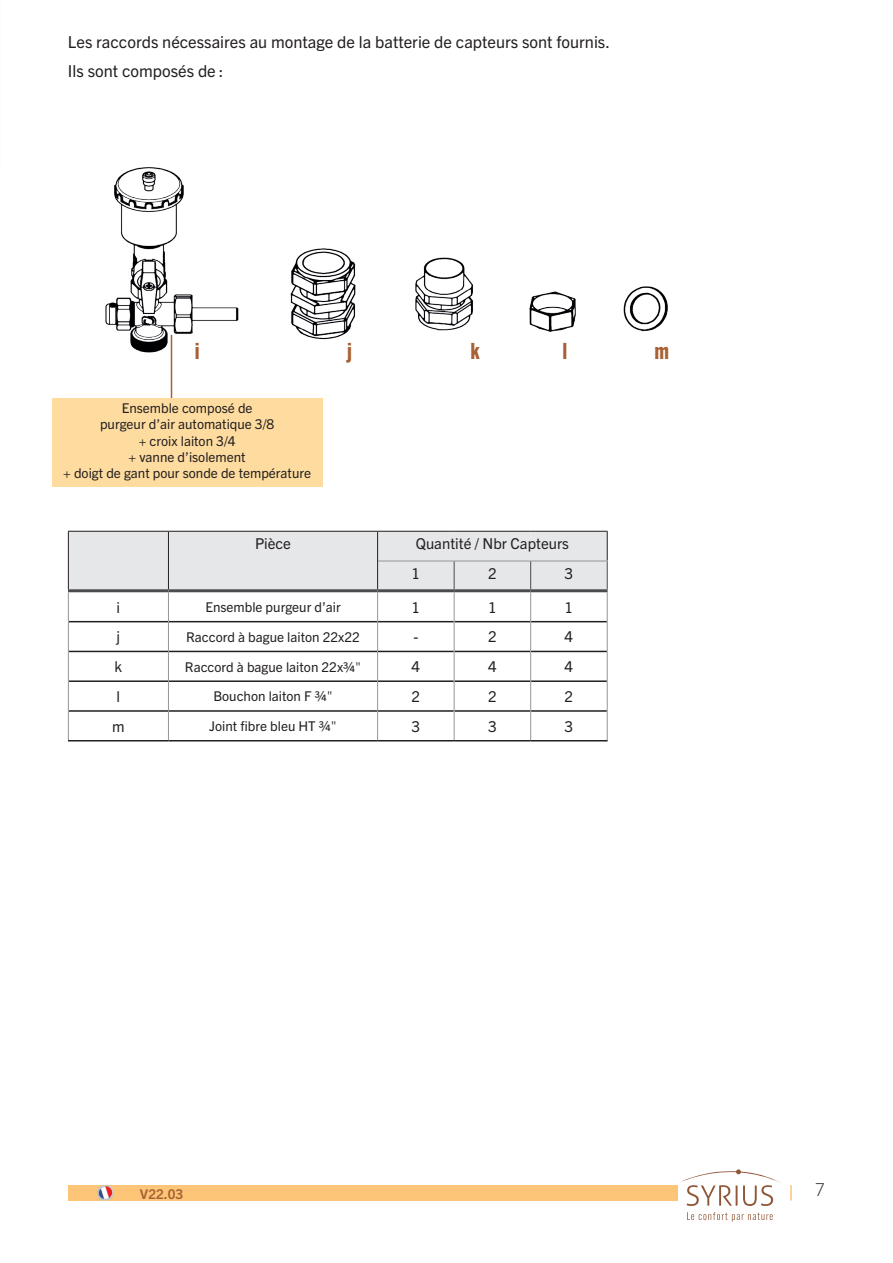
<style>
.page{position:relative;width:893px;height:1263px;background:#fff}
.page>*{position:absolute;margin:0;border:0;box-sizing:border-box;transform-origin:0 0}
.t1{font:700 22.5px "Alternate Gothic ATF";color:#a86034}
.t2{font:300 18px "Trade Gothic Next LT Pro";color:#46494c}
.t3{font:16.5px "Trade Gothic Next LT Pro";color:#231f20}
.t4{font:15px "Trade Gothic Next LT Pro";color:#231f20}
.t5{font:13.5px "Trade Gothic Next LT Pro";color:#231f20}
.t6{font:700 13.5px "Trade Gothic Next LT Pro";color:#a86034}
.s1{font-weight:300}
</style>
<div class="page">
<svg style="left:790px;top:1185px;width:2px;height:15px"></svg>
<div style="left:68px;top:1185px;width:610px;height:15px;background:#fdc577"></div>
<svg style="left:681px;top:1169px;width:100px;height:37px"></svg>
<svg style="left:687px;top:1212px;width:86px;height:10px"></svg>
<svg style="left:97px;top:1185px;width:17px;height:15px"></svg>
<hr style="left:171px;top:335px;width:1px;height:70px;background:#a86034">
<hr style="left:69px;top:621px;width:99px;height:1px;background:#231f20">
<hr style="left:169px;top:621px;width:208px;height:1px;background:#231f20">
<hr style="left:378px;top:621px;width:76px;height:1px;background:#231f20">
<hr style="left:454px;top:621px;width:76px;height:1px;background:#231f20">
<hr style="left:531px;top:621px;width:76px;height:1px;background:#231f20">
<hr style="left:69px;top:651px;width:99px;height:1px;background:#231f20">
<hr style="left:169px;top:651px;width:208px;height:1px;background:#231f20">
<hr style="left:378px;top:651px;width:76px;height:1px;background:#231f20">
<hr style="left:454px;top:651px;width:76px;height:1px;background:#231f20">
<hr style="left:531px;top:651px;width:76px;height:1px;background:#231f20">
<hr style="left:69px;top:680px;width:99px;height:2px;background:#231f20">
<hr style="left:169px;top:680px;width:208px;height:2px;background:#231f20">
<hr style="left:378px;top:680px;width:76px;height:2px;background:#231f20">
<hr style="left:454px;top:680px;width:76px;height:2px;background:#231f20">
<hr style="left:531px;top:680px;width:76px;height:2px;background:#231f20">
<hr style="left:69px;top:710px;width:99px;height:2px;background:#231f20">
<hr style="left:169px;top:710px;width:208px;height:2px;background:#231f20">
<hr style="left:378px;top:710px;width:76px;height:2px;background:#231f20">
<hr style="left:454px;top:710px;width:76px;height:2px;background:#231f20">
<hr style="left:531px;top:710px;width:76px;height:2px;background:#231f20">
<hr style="left:68px;top:740px;width:100px;height:1px;background:#231f20">
<hr style="left:168px;top:740px;width:210px;height:1px;background:#231f20">
<hr style="left:378px;top:740px;width:76px;height:1px;background:#231f20">
<hr style="left:454px;top:740px;width:77px;height:1px;background:#231f20">
<hr style="left:531px;top:740px;width:77px;height:1px;background:#231f20">
<hr style="left:68px;top:589px;width:100px;height:3px;background:#4b4c4d">
<hr style="left:168px;top:589px;width:210px;height:3px;background:#4b4c4d">
<hr style="left:378px;top:589px;width:76px;height:3px;background:#4b4c4d">
<hr style="left:454px;top:589px;width:77px;height:3px;background:#4b4c4d">
<hr style="left:531px;top:589px;width:77px;height:3px;background:#4b4c4d">
<hr style="left:68px;top:592px;width:1px;height:30px;background:#939598">
<hr style="left:168px;top:592px;width:1px;height:30px;background:#939598">
<hr style="left:377px;top:592px;width:1px;height:30px;background:#939598">
<hr style="left:454px;top:592px;width:1px;height:30px;background:#939598">
<hr style="left:530px;top:592px;width:1px;height:30px;background:#939598">
<hr style="left:607px;top:592px;width:1px;height:30px;background:#939598">
<svg style="left:68px;top:622px;width:1px;height:29px"></svg>
<svg style="left:168px;top:622px;width:1px;height:29px"></svg>
<svg style="left:377px;top:622px;width:1px;height:29px"></svg>
<svg style="left:454px;top:622px;width:1px;height:29px"></svg>
<svg style="left:530px;top:622px;width:1px;height:29px"></svg>
<svg style="left:607px;top:622px;width:1px;height:29px"></svg>
<hr style="left:68px;top:651px;width:1px;height:30px;background:#939598">
<hr style="left:168px;top:651px;width:1px;height:30px;background:#939598">
<hr style="left:377px;top:651px;width:1px;height:30px;background:#939598">
<hr style="left:454px;top:651px;width:1px;height:30px;background:#939598">
<hr style="left:530px;top:651px;width:1px;height:30px;background:#939598">
<hr style="left:607px;top:651px;width:1px;height:30px;background:#939598">
<hr style="left:68px;top:681px;width:1px;height:30px;background:#939598">
<hr style="left:168px;top:681px;width:1px;height:30px;background:#939598">
<hr style="left:377px;top:681px;width:1px;height:30px;background:#939598">
<hr style="left:454px;top:681px;width:1px;height:30px;background:#939598">
<hr style="left:530px;top:681px;width:1px;height:30px;background:#939598">
<hr style="left:607px;top:681px;width:1px;height:30px;background:#939598">
<svg style="left:68px;top:711px;width:1px;height:29px"></svg>
<svg style="left:168px;top:711px;width:1px;height:29px"></svg>
<svg style="left:377px;top:711px;width:1px;height:29px"></svg>
<svg style="left:454px;top:711px;width:1px;height:29px"></svg>
<svg style="left:530px;top:711px;width:1px;height:29px"></svg>
<svg style="left:607px;top:711px;width:1px;height:29px"></svg>
<svg style="left:68px;top:531px;width:540px;height:60px;background:#dbdcde"></svg>
<img style="left:290px;top:248px;width:66px;height:92px">
<img style="left:415px;top:257px;width:58px;height:74px">
<img style="left:529px;top:291px;width:47px;height:41px">
<img style="left:623px;top:286px;width:45px;height:46px">
<img style="left:105px;top:167px;width:134px;height:189px">
<div style="left:52px;top:398px;width:270px;height:89px;background:#fedc9f"></div>
<p class="t3" style="left:68px;top:30px;width:543px">Les raccords nécessaires au montage de la batterie de capteurs sont fournis.</p>
<p class="t3" style="left:68px;top:60px;width:157px">Ils sont composés de :</p>
<p class="t1" style="left:195px;top:336px;width:6px">i</p>
<p class="t1" style="left:347px;top:336px;width:6px">j</p>
<p class="t1" style="left:470px;top:336px;width:11px">k</p>
<p class="t1" style="left:563px;top:336px;width:6px">l</p>
<p class="t1" style="left:655px;top:336px;width:16px">m</p>
<p class="t5" style="left:122px;top:399px;width:132px">Ensemble composé de</p>
<p class="t5" style="left:100px;top:415px;width:176px">purgeur d’air automatique 3/8</p>
<p class="t5" style="left:139px;top:431px;width:98px">+ croix laiton 3/4</p>
<p class="t5" style="left:129px;top:447px;width:119px">+ vanne d’isolement</p>
<p class="t5" style="left:63px;top:464px;width:249px">+ doigt de gant pour sonde de température</p>
<p class="t4" style="left:255px;top:533px;width:38px">Pièce</p>
<p class="t4" style="left:416px;top:533px;width:155px">Quantité / Nbr Capteurs</p>
<p class="t4" style="left:412px;top:563px;width:10px">1</p>
<p class="t4" style="left:488px;top:563px;width:10px">2</p>
<p class="t4" style="left:565px;top:563px;width:10px">3</p>
<p class="t4" style="left:117px;top:597px;width:5px">i</p>
<p class="t5" style="left:205px;top:598px;width:137px">Ensemble purgeur d’air</p>
<p class="t4" style="left:412px;top:597px;width:10px">1</p>
<p class="t4" style="left:488px;top:597px;width:10px">1</p>
<p class="t4" style="left:565px;top:597px;width:10px">1</p>
<p class="t4" style="left:117px;top:626px;width:5px">j</p>
<p class="t5" style="left:186px;top:627px;width:175px">Raccord à bague laiton 22x22</p>
<p class="t4" style="left:413px;top:626px;width:6px">-</p>
<p class="t4" style="left:488px;top:626px;width:10px">2</p>
<p class="t4" style="left:565px;top:626px;width:10px">4</p>
<p class="t4" style="left:115px;top:656px;width:9px">k</p>
<p class="t5" style="left:185px;top:657px;width:178px">Raccord à bague laiton 22x¾<span class="s1">"</span></p>
<p class="t4" style="left:412px;top:656px;width:10px">4</p>
<p class="t4" style="left:488px;top:656px;width:10px">4</p>
<p class="t4" style="left:565px;top:656px;width:10px">4</p>
<p class="t4" style="left:117px;top:686px;width:5px">l</p>
<p class="t5" style="left:213px;top:687px;width:121px">Bouchon laiton F ¾<span class="s1">"</span></p>
<p class="t4" style="left:412px;top:686px;width:10px">2</p>
<p class="t4" style="left:488px;top:686px;width:10px">2</p>
<p class="t4" style="left:565px;top:686px;width:10px">2</p>
<p class="t4" style="left:112px;top:716px;width:14px">m</p>
<p class="t5" style="left:209px;top:717px;width:129px">Joint fibre bleu HT ¾<span class="s1">"</span></p>
<p class="t4" style="left:412px;top:716px;width:10px">3</p>
<p class="t4" style="left:488px;top:716px;width:10px">3</p>
<p class="t4" style="left:565px;top:716px;width:10px">3</p>
<p class="t6" style="left:140px;top:1184px;width:45px">V22.03</p>
<h2 class="t2" style="left:815px;top:1176px;width:12px">7</h2>
</div>
